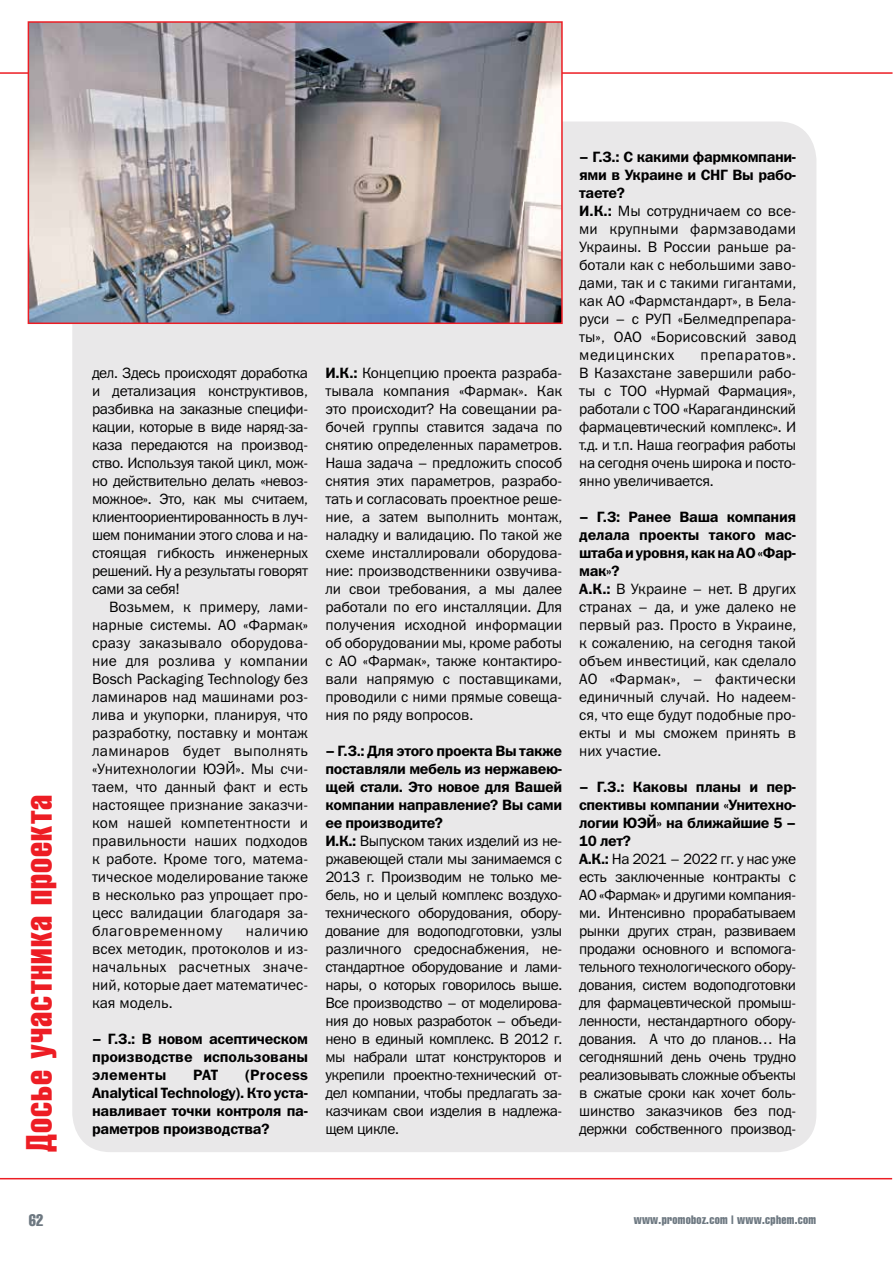
<style>
.page{position:relative;width:893px;height:1263px;background:#fff}
.page>*{position:absolute;margin:0;border:0;box-sizing:border-box;transform-origin:0 0}
.t1{font:36px "Helios Compressed";letter-spacing:.03em;color:#ed1d24}
.t2{font:16.5px "Helios Compressed";color:#6d7881;scale:.95 1}
.t3{font:15px/18px "Franklin Gothic Book C";letter-spacing:-.01em;color:#000;text-align:justify}
.t4{font:15px/18px "Franklin Gothic Demi C";letter-spacing:-.025em;color:#000;text-align:justify}
.t5{font:12px "Helios Compressed";letter-spacing:.025em;color:#6d7881}
.s1{font-family:"Franklin Gothic Demi C"}
</style>
<div class="page">
<hr style="left:0;top:72px;width:892px;height:2px;background:#ed1d24">
<hr style="left:0;top:1178px;width:892px;height:1px;background:#ed1d24">
<div style="left:72px;top:122px;width:744px;height:1030px;background:#e9e8e9;border-radius:38px"></div>
<img style="left:31px;top:24px;width:529px;height:297px">
<div style="left:28px;top:21px;width:535px;height:303px;border:2px solid #ed1d24"></div>
<h1 class="t1" style="left:18px;top:1152px;width:359px;rotate:-90deg">Досье участника проекта</h1>
<p class="t3" style="left:92px;top:364px;width:218px">дел. Здесь происходят доработка и детализация конструктивов, разбивка на заказные специфи&shy;кации, которые в виде наряд-за&shy;каза передаются на производ&shy;ство. Используя такой цикл, мож&shy;но действительно делать «невоз&shy;можное». Это, как мы считаем, клиентоориентированность в луч&shy;шем понимании этого слова и на&shy;стоящая гибкость инженерных решений. Ну а результаты говорят сами за себя!</p>
<p class="t3" style="left:92px;top:598px;width:218px;text-indent:17px">Возьмем, к примеру, лами&shy;нарные системы. АО «Фармак» сразу заказывало оборудова&shy;ние для розлива у компании Bosch Packaging Technology без ламинаров над машинами роз&shy;лива и укупорки, планируя, что разработку, поставку и монтаж ламинаров будет выполнять «Унитехнологии ЮЭЙ». Мы счи&shy;таем, что данный факт и есть настоящее признание заказчи&shy;ком нашей компетентности и правильности наших подходов к работе. Кроме того, матема&shy;тическое моделирование также в несколько раз упрощает про&shy;цесс валидации благодаря за&shy;благовременному</p>
<p class="t3" style="left:92px;top:922px;width:218px;text-indent:154px">наличию всех методик, протоколов и из&shy;начальных расчетных значе&shy;ний, которые дает математичес&shy;кая модель.</p>
<p class="t4" style="left:92px;top:1030px;width:218px">– Г.З.: В новом асептическом производстве использованы элементы</p>
<p class="t4" style="left:92px;top:1066px;width:218px;text-indent:153px">(Process Analytical Technology). Кто уста&shy;навливает точки контроля па&shy;раметров производства?</p>
<p class="t4" style="left:193px;top:1066px;width:27px">PAT</p>
<p class="t3" style="left:325px;top:364px;width:238px"><span class="s1">И.К.:</span> Концепцию проекта разраба&shy;тывала компания «Фармак». Как это происходит? На совещании ра&shy;бочей группы ставится задача по снятию определенных параметров.<br>Наша задача – предложить способ снятия этих параметров, разрабо&shy;тать и согласовать проектное реше&shy;ние, а затем выполнить монтаж, наладку и валидацию. По такой же схеме инсталлировали оборудова&shy;ние: производственники озвучива&shy;ли свои требования, а мы далее работали по его инсталляции. Для получения исходной информации об оборудовании мы, кроме работы с АО «Фармак», также контактиро&shy;вали напрямую с поставщиками, проводили с ними прямые совеща&shy;ния по ряду вопросов.</p>
<p class="t4" style="left:325px;top:742px;width:238px">– Г.З.: Для этого проекта Вы также поставляли мебель из нержавею&shy;щей стали. Это новое для Вашей компании направление? Вы сами ее производите?</p>
<p class="t3" style="left:325px;top:832px;width:238px"><span class="s1">И.К.:</span> Выпуском таких изделий из не&shy;ржавеющей стали мы занимаемся с 2013 г. Производим не только ме&shy;бель, но и целый комплекс воздухо&shy;технического оборудования, обору&shy;дование для водоподготовки, узлы различного средоснабжения, не&shy;стандартное оборудование и лами&shy;нары, о которых говорилось выше.<br>Все производство – от моделирова&shy;ния до новых разработок – объеди&shy;нено в единый комплекс. В 2012 г. мы набрали штат конструкторов и укрепили проектно-технический от&shy;дел компании, чтобы предлагать за&shy;казчикам свои изделия в надлежа&shy;щем цикле.</p>
<p class="t4" style="left:579px;top:148px;width:219px">– Г.З.: С какими фармкомпани&shy;ями в Украине и СНГ Вы рабо&shy;таете?</p>
<p class="t3" style="left:579px;top:202px;width:219px"><span class="s1">И.К.:</span> Мы сотрудничаем со все&shy;ми крупными фармзаводами Украины. В России раньше ра&shy;ботали как с небольшими заво&shy;дами, так и с такими гигантами, как АО «Фармстандарт», в Бела&shy;руси – с РУП «Белмедпрепара&shy;ты», ОАО «Борисовский завод медицинских</p>
<p class="t3" style="left:579px;top:346px;width:219px;text-indent:121px">препаратов».<br>В Казахстане завершили рабо&shy;ты с ТОО «Нурмай Фармация», работали с ТОО «Карагандинский фармацевтический комплекс». И т.д. и т.п. Наша география работы на сегодня очень широка и посто&shy;янно увеличивается.</p>
<p class="t4" style="left:579px;top:508px;width:219px">– Г.З: Ранее Ваша компания делала проекты такого мас&shy;штаба и уровня, как на АО«Фар&shy;мак»?</p>
<p class="t3" style="left:579px;top:580px;width:219px"><span class="s1">А.К.:</span> В Украине – нет. В других странах – да, и уже далеко не первый раз. Просто в Украине, к сожалению, на сегодня такой объем инвестиций, как сделало АО «Фармак», – фактически единичный случай. Но надеем&shy;ся, что еще будут подобные про&shy;екты и мы сможем принять в них участие.</p>
<p class="t4" style="left:579px;top:778px;width:219px">– Г.З.: Каковы планы и пер&shy;спективы компании «Унитехно&shy;логии ЮЭЙ» на ближайшие 5 – 10 лет?</p>
<p class="t3" style="left:579px;top:850px;width:219px"><span class="s1">А.К.:</span> На 2021 – 2022 гг. у нас уже есть заключенные контракты с АО «Фармак» и другими компания&shy;ми. Интенсивно прорабатываем рынки других стран, развиваем продажи основного и вспомога&shy;тельного технологического обору&shy;дования, систем водоподготовки для фармацевтической промыш&shy;ленности, нестандартного обору&shy;дования. А что до планов… На сегодняшний день очень трудно реализовывать сложные объекты в сжатые сроки как хочет боль&shy;шинство заказчиков без под&shy;держки собственного производ-</p>
<p class="t2" style="left:29px;top:1210px;width:17px">62</p>
<p class="t5" style="left:634px;top:1213px;width:184px">www.promoboz.com | www.cphem.com</p>
</div>
